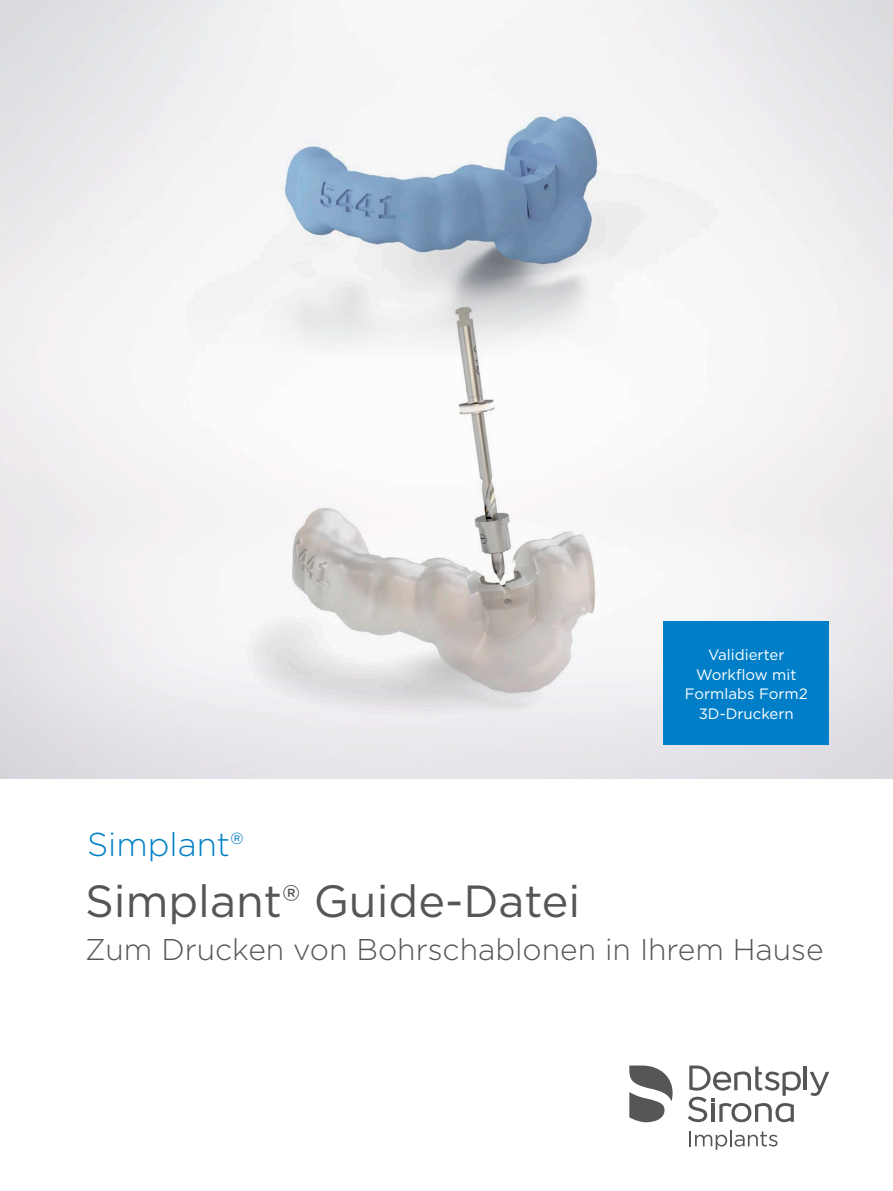
<style>
.page{position:relative;width:893px;height:1191px;background:#fff}
.page>*{position:absolute;margin:0;border:0;box-sizing:border-box;transform-origin:0 0}
.t1{font:45px "Gotham";color:#565655}
.t2{font:300 33px "Gotham";color:#007fc8}
.t3{font:300 30px "Gotham";color:#565655}
.t4{font:15px/19.5px "Gotham";color:#fff;text-align:center}
</style>
<div class="page">
<img style="left:137px;top:281px;width:642px;height:451px">
<img style="left:147px;top:63px;width:632px;height:329px">
<hr style="left:804px;top:1066px;width:3px;height:24px;background:#565655">
<svg style="left:810px;top:1071px;width:19px;height:25px"></svg>
<svg style="left:688px;top:1065px;width:113px;height:57px"></svg>
<svg style="left:629px;top:1065px;width:44px;height:57px"></svg>
<svg style="left:689px;top:1130px;width:88px;height:19px"></svg>
<div style="left:663px;top:621px;width:166px;height:124px;background:#007fc8"></div>
<p class="t4" style="left:685px;top:645px;width:124px">Validierter<br>Workflow mit<br>Formlabs Form2<br>3D-Druckern</p>
<h2 class="t2" style="left:87px;top:823px;width:158px">Simplant®</h2>
<h1 class="t1" style="left:85px;top:872px;width:497px">Simplant® Guide-Datei</h1>
<h3 class="t3" style="left:85px;top:930px;width:740px">Zum Drucken von Bohrschablonen in Ihrem Hause</h3>
</div>
